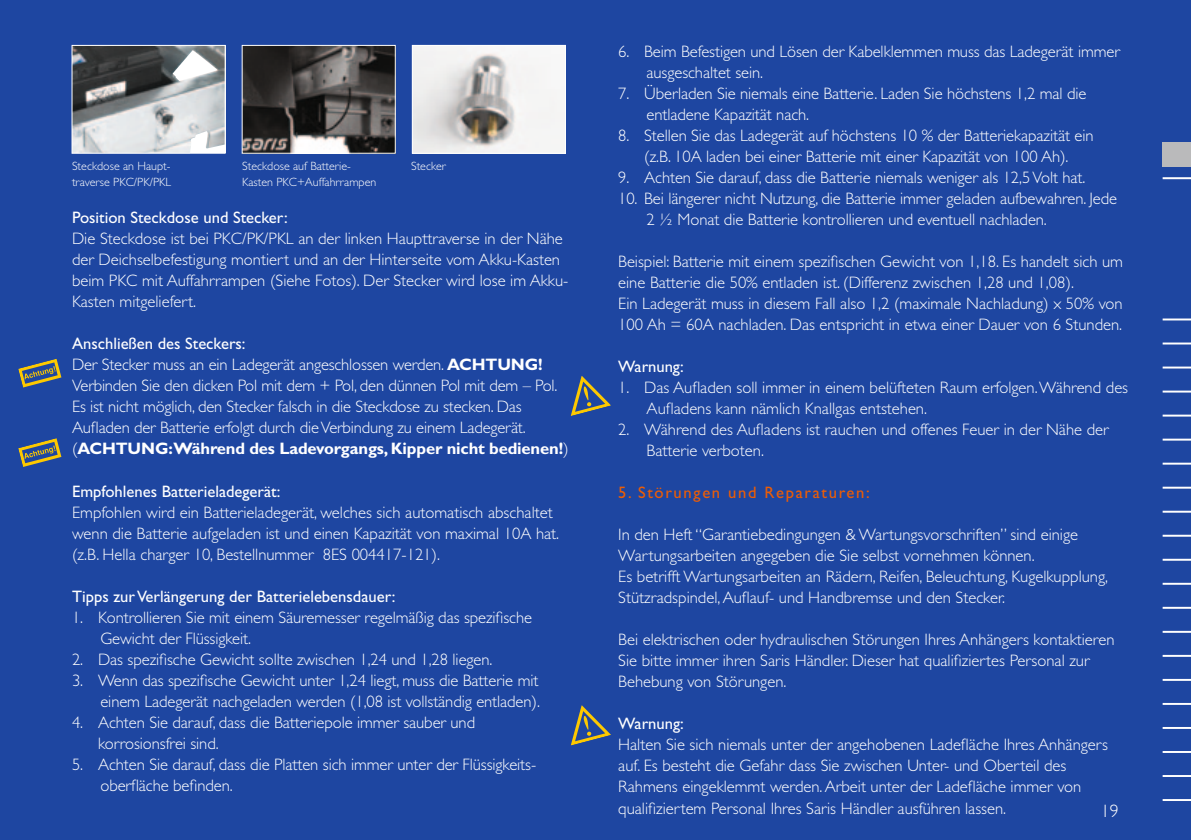
<style>
.page{position:relative;width:1191px;height:840px;background:#fff}
.page>*{position:absolute;margin:0;border:0;box-sizing:border-box;transform-origin:0 0}
.t1{font:300 18px "Gill Sans Std";color:#fff}
.t2{font:300 16.6px/21px "Gill Sans Std";color:#fff}
.t3{font:16.6px "Gill Sans Std";color:#fff}
.t4{font:16.6px "Gill Sans Std";letter-spacing:.1em;color:#ed5d05}
.t5{font:300 12px "Gill Sans Std";color:#fff}
.s1{font-weight:400}
.s2{font-weight:700}
</style>
<div class="page">
<div style="left:0;top:0;width:1191px;height:839px;background:#1e46a1"></div>
<div style="left:1162px;top:142px;width:29px;height:24px;background:#bababb"></div>
<svg style="left:1162px;top:178px;width:29px;height:1px"></svg>
<svg style="left:1162px;top:319px;width:29px;height:1px"></svg>
<svg style="left:1162px;top:343px;width:29px;height:1px"></svg>
<svg style="left:1162px;top:367px;width:29px;height:1px"></svg>
<svg style="left:1162px;top:391px;width:29px;height:1px"></svg>
<svg style="left:1162px;top:415px;width:29px;height:1px"></svg>
<svg style="left:1162px;top:439px;width:29px;height:1px"></svg>
<svg style="left:1162px;top:463px;width:29px;height:1px"></svg>
<svg style="left:1162px;top:487px;width:29px;height:1px"></svg>
<svg style="left:1162px;top:511px;width:29px;height:1px"></svg>
<svg style="left:1162px;top:535px;width:29px;height:1px"></svg>
<svg style="left:1162px;top:559px;width:29px;height:1px"></svg>
<svg style="left:1162px;top:583px;width:29px;height:1px"></svg>
<svg style="left:1162px;top:607px;width:29px;height:1px"></svg>
<svg style="left:1162px;top:631px;width:29px;height:1px"></svg>
<svg style="left:1162px;top:655px;width:29px;height:1px"></svg>
<svg style="left:1162px;top:679px;width:29px;height:1px"></svg>
<svg style="left:1162px;top:703px;width:29px;height:1px"></svg>
<svg style="left:1162px;top:727px;width:29px;height:1px"></svg>
<svg style="left:1162px;top:751px;width:29px;height:1px"></svg>
<svg style="left:1162px;top:775px;width:29px;height:1px"></svg>
<svg style="left:1162px;top:799px;width:29px;height:1px"></svg>
<svg style="left:570px;top:376px;width:41px;height:40px"></svg>
<svg style="left:571px;top:705px;width:40px;height:40px"></svg>
<img style="left:74px;top:47px;width:150px;height:105px">
<div style="left:72px;top:45px;width:154px;height:109px;border:1px solid #fff"></div>
<img style="left:244px;top:47px;width:150px;height:105px">
<div style="left:242px;top:45px;width:154px;height:109px;border:1px solid #fff"></div>
<img style="left:414px;top:47px;width:150px;height:105px">
<div style="left:412px;top:45px;width:154px;height:109px;border:1px solid #fff"></div>
<svg style="left:18px;top:438px;width:43px;height:28px"></svg>
<svg style="left:18px;top:359px;width:43px;height:28px"></svg>
<p class="t5" style="left:72px;top:159px;width:100px">Steckdose an Haupt-</p>
<p class="t5" style="left:242px;top:159px;width:110px">Steckdose auf Batterie-</p>
<p class="t5" style="left:411px;top:159px;width:36px">Stecker</p>
<p class="t5" style="left:72px;top:175px;width:101px">traverse PKC/PK/PKL</p>
<p class="t5" style="left:242px;top:175px;width:136px">Kasten PKC+Auffahrrampen</p>
<p class="t3" style="left:72px;top:208px;width:217px">Position Steckdose und Stecker:</p>
<p class="t2" style="left:72px;top:228px;width:498px">Die Steckdose ist bei PKC/PK/PKL an der linken Haupttraverse in der Nähe der Deichselbefestigung montiert und an der Hinterseite vom Akku-Kasten beim PKC mit Auffahrrampen (Siehe Fotos). Der Stecker wird lose im Akku-Kasten mitgeliefert.</p>
<p class="t2" style="left:72px;top:333px;width:498px"><span class="s1">Anschließen des Steckers:<br></span>Der Stecker muss an ein Ladegerät angeschlossen werden. <span class="s2">ACHTUNG!<br></span>Verbinden Sie den dicken Pol mit dem + Pol, den dünnen Pol mit dem – Pol.<br>Es ist nicht möglich, den Stecker falsch in die Steckdose zu stecken. Das Aufladen der Batterie erfolgt durch dieVerbindung zu einem Ladegerät. (<span class="s2">ACHTUNG:Während des Ladevorgangs, Kipper nicht bedienen!</span>)</p>
<p class="t3" style="left:72px;top:481px;width:210px">Empfohlenes Batterieladegerät:</p>
<p class="t2" style="left:72px;top:501px;width:489px">Empfohlen wird ein Batterieladegerät, welches sich automatisch abschaltet wenn die Batterie aufgeladen ist und einen Kapazität von maximal 10A hat. (z.B. Hella charger 10, Bestellnummer 8ES 004417-121).</p>
<p class="t3" style="left:72px;top:586px;width:325px">Tipps zur Verlängerung der Batterielebensdauer:</p>
<p class="t2" style="left:100px;top:606px;width:433px;text-indent:-28px">1. Kontrollieren Sie mit einem Säuremesser regelmäßig das spezifische<br>Gewicht der Flüssigkeit.</p>
<p class="t2" style="left:72px;top:648px;width:422px">2. Das spezifische Gewicht sollte zwischen 1,24 und 1,28 liegen.</p>
<p class="t2" style="left:72px;top:669px;width:469px;text-align:right">3. Wenn das spezifische Gewicht unter 1,24 liegt, muss die Batterie mit einem Ladegerät nachgeladen werden (1,08 ist vollständig entladen).</p>
<p class="t2" style="left:98px;top:711px;width:378px;text-indent:-26px">4. Achten Sie darauf, dass die Batteriepole immer sauber und korrosionsfrei sind.</p>
<p class="t2" style="left:100px;top:753px;width:436px;text-indent:-28px">5. Achten Sie darauf, dass die Platten sich immer unter der Flüssigkeits&shy;oberfläche befinden.</p>
<p class="t2" style="left:646px;top:41px;width:475px;text-indent:-28px">6. Beim Befestigen und Lösen der Kabelklemmen muss das Ladegerät immer ausgeschaltet sein.</p>
<p class="t2" style="left:646px;top:83px;width:441px;text-indent:-28px">7. Überladen Sie niemals eine Batterie. Laden Sie höchstens 1,2 mal die entladene Kapazität nach.</p>
<p class="t2" style="left:618px;top:125px;width:477px;text-align:center">8. Stellen Sie das Ladegerät auf höchstens 10 % der Batteriekapazität ein (z.B. 10A laden bei einer Batterie mit einer Kapazität von 100 Ah).</p>
<p class="t2" style="left:618px;top:167px;width:469px">9. Achten Sie darauf, dass die Batterie niemals weniger als 12,5Volt hat.</p>
<p class="t2" style="left:646px;top:188px;width:472px;text-indent:-28px">10. Bei längerer nicht Nutzung, die Batterie immer geladen aufbewahren. Jede<br>2 ½ Monat die Batterie kontrollieren und eventuell nachladen.</p>
<p class="t2" style="left:618px;top:251px;width:506px">Beispiel: Batterie mit einem spezifischen Gewicht von 1,18. Es handelt sich um eine Batterie die 50% entladen ist. (Differenz zwischen 1,28 und 1,08).<br>Ein Ladegerät muss in diesem Fall also 1,2 (maximale Nachladung) x 50% von 100 Ah = 60A nachladen. Das entspricht in etwa einer Dauer von 6 Stunden.</p>
<p class="t3" style="left:618px;top:357px;width:67px">Warnung:</p>
<p class="t2" style="left:646px;top:377px;width:483px;text-indent:-28px">1. Das Aufladen soll immer in einem belüfteten Raum erfolgen.Während des<br>Aufladens kann nämlich Knallgas entstehen.</p>
<p class="t2" style="left:646px;top:419px;width:463px;text-indent:-28px">2. Während des Aufladens ist rauchen und offenes Feuer in der Nähe der<br>Batterie verboten.</p>
<p class="t4" style="left:618px;top:482px;width:253px">5. Störungen und Reparaturen:</p>
<p class="t2" style="left:618px;top:524px;width:491px">In den Heft “Garantiebedingungen &amp; Wartungsvorschriften” sind einige Wartungsarbeiten angegeben die Sie selbst vornehmen können.<br>Es betrifft Wartungsarbeiten an Rädern, Reifen, Beleuchtung, Kugelkupplung, Stützradspindel,Auflauf- und Handbremse und den Stecker.</p>
<p class="t2" style="left:618px;top:629px;width:498px">Bei elektrischen oder hydraulischen Störungen Ihres Anhängers kontaktieren<br>Sie bitte immer ihren Saris Händler. Dieser hat qualifiziertes Personal zur<br>Behebung von Störungen.</p>
<p class="t3" style="left:618px;top:713px;width:67px">Warnung:</p>
<p class="t2" style="left:618px;top:734px;width:491px">Halten Sie sich niemals unter der angehobenen Ladefläche Ihres Anhängers auf. Es besteht die Gefahr dass Sie zwischen Unter- und Oberteil des Rahmens eingeklemmt werden.Arbeit unter der Ladefläche immer von qualifiziertem Personal Ihres Saris Händler ausführen lassen.</p>
<p class="t1" style="left:1100px;top:800px;width:19px">19</p>
</div>
